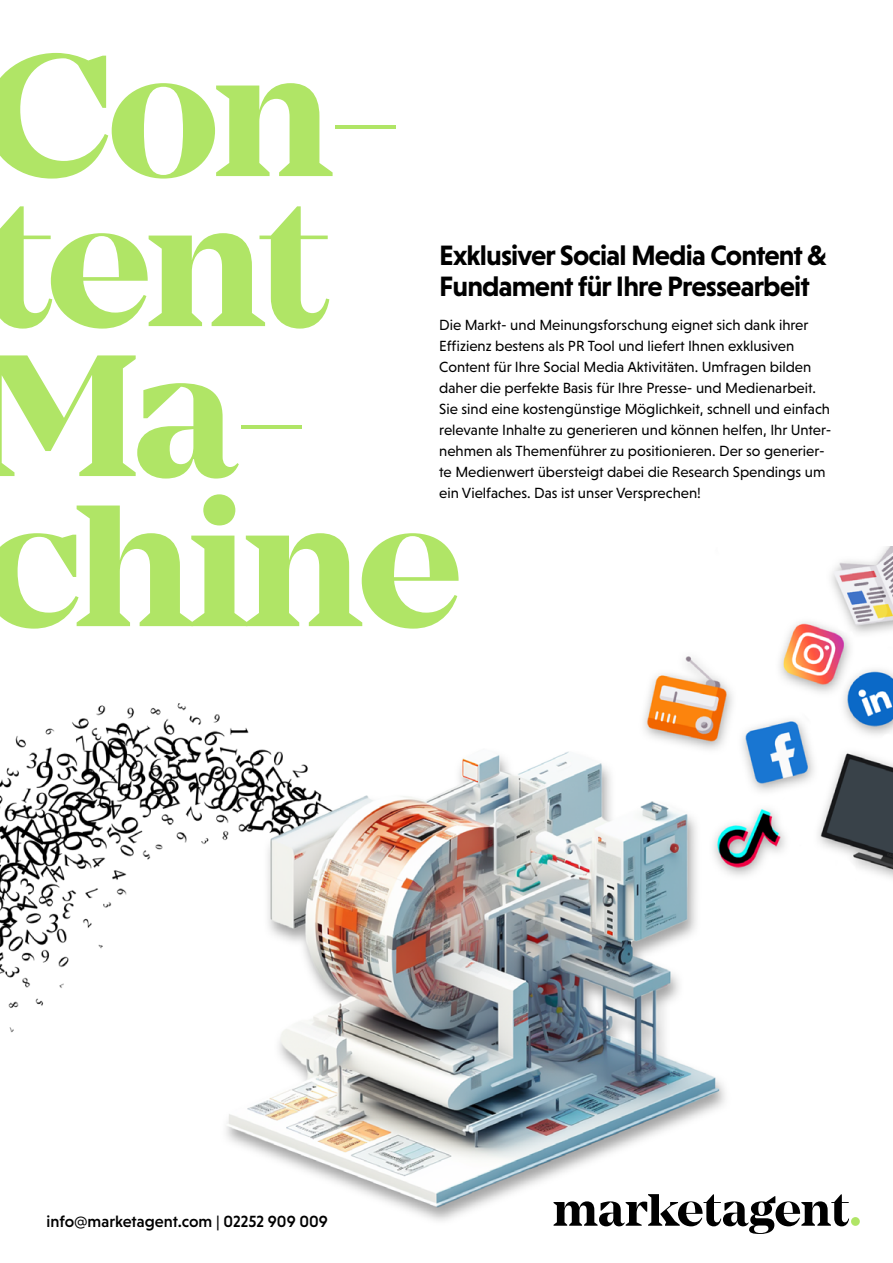
<style>
.page{position:relative;width:893px;height:1263px;background:#fff}
.page>*{position:absolute;margin:0;border:0;box-sizing:border-box;transform-origin:0 0}
.t1{font:700 180px/150px "Mirador";letter-spacing:-.04em;color:#b0e566}
.t2{font:700 28.5px/31.5px "Niveau Grotesk";letter-spacing:-.03em;color:#000}
.t3{font:500 16.5px "Niveau Grotesk";color:#000}
.t4{font:15px/21px "Niveau Grotesk";color:#000}
</style>
<div class="page">
<img style="left:0;top:546px;width:893px;height:680px">
<svg style="left:554px;top:1194px;width:295px;height:40px"></svg>
<div style="left:851px;top:1217px;width:9px;height:9px;background:#b0e566;border-radius:50%"></div>
<h1 class="t1" style="left:-19px;top:45px;width:484px">Con&shy;tent<br>Ma&shy;chine</h1>
<h2 class="t2" style="left:439px;top:239px;width:389px">Exklusiver Social Media Content &amp;<br>Fundament für Ihre Pressearbeit</h2>
<p class="t4" style="left:439px;top:314px;width:394px">Die Markt- und Meinungsforschung eignet sich dank ihrer Effizienz bestens als PR Tool und liefert Ihnen exklusiven Content für Ihre Social Media Aktivitäten. Umfragen bilden daher die perfekte Basis für Ihre Presse- und Medienarbeit.<br>Sie sind eine kostengünstige Möglichkeit, schnell und einfach relevante Inhalte zu generieren und können helfen, Ihr Unter&shy;nehmen als Themenführer zu positionieren. Der so generier&shy;te Medienwert übersteigt dabei die Research Spendings um ein Vielfaches. Das ist unser Versprechen!</p>
<p class="t3" style="left:47px;top:1211px;width:283px">info@marketagent.com | 02252 909 009</p>
</div>
